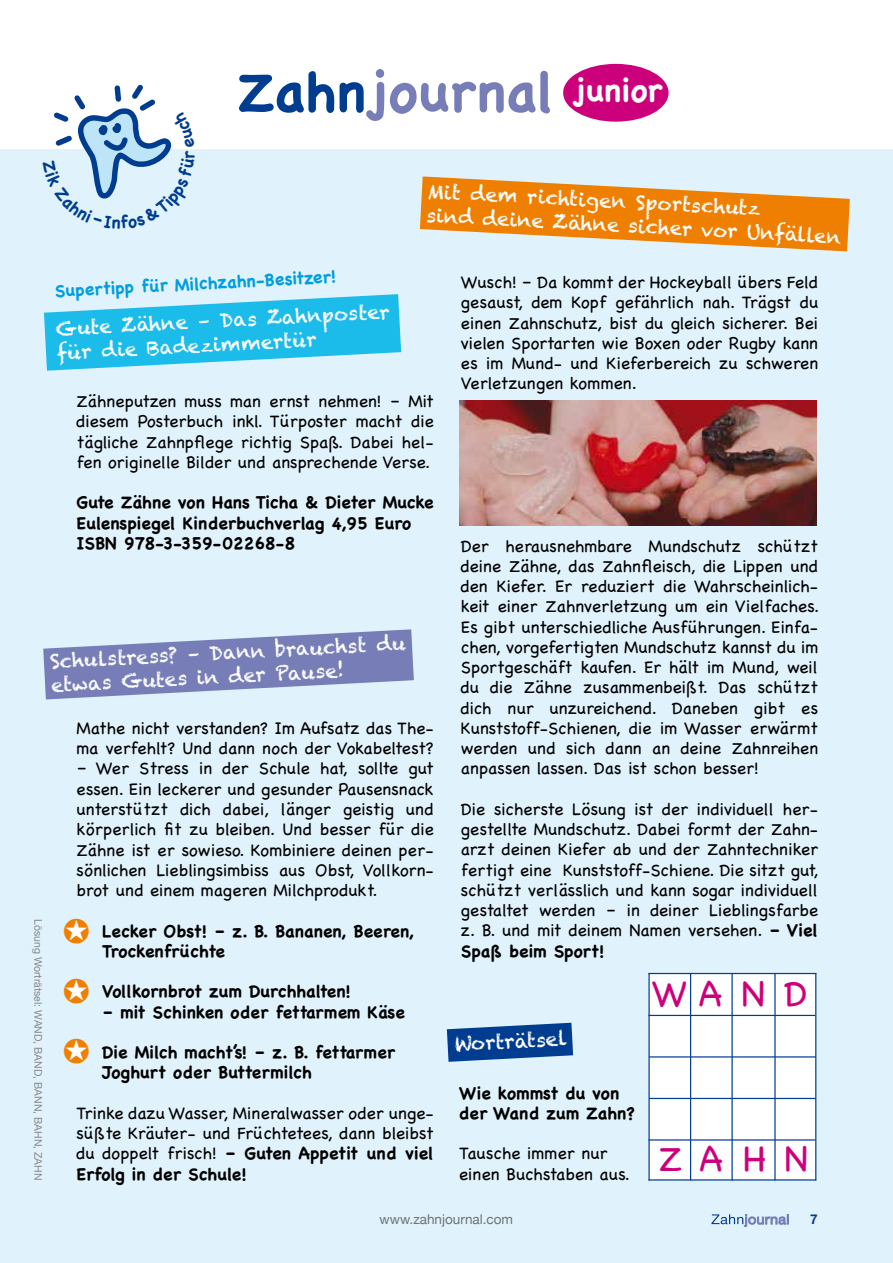
<style>
.page{position:relative;width:893px;height:1263px;background:#fff}
.page>*{position:absolute;margin:0;border:0;box-sizing:border-box;transform-origin:0 0}
.t1{font:700 55.35px "Chalkboard";color:#777eb7}
.t2{font:36.6px "Chalkboard";color:#cd007b}
.t3{font:34.5px/60.4px "Zapf Dingbats ITC";color:#ee7f00;text-align:justify}
.t4{font:19.5px/24px "Chalkduster";color:#fff}
.t5{font:17.25px/20.2px "Chalkboard";color:#000;text-align:justify}
.t6{font:700 17.25px/20.2px "Chalkboard";color:#000}
.t7{font:700 17.25px "Chalkboard";color:#009ee0}
.t8{font:13.5px "Helvetica Neue";color:#707172}
.t9{font:700 13.5px "Helvetica Neue";color:#003d90}
.t10{font:10.5px "Helvetica Neue";color:#87888a}
.s1{color:#003d90}
.s2{font-weight:700}
</style>
<div class="page">
<div style="left:0;top:149px;width:893px;height:1114px;background:#e0f2fb"></div>
<svg style="left:711px;top:1214px;width:77px;height:13px"></svg>
<svg style="left:43px;top:629px;width:371px;height:70px"></svg>
<svg style="left:420px;top:176px;width:430px;height:75px"></svg>
<div style="left:563px;top:64px;width:106px;height:58px;background:#cd007b;border-radius:50%"></div>
<svg style="left:44px;top:294px;width:357px;height:77px"></svg>
<svg style="left:447px;top:1023px;width:126px;height:39px;background:#265ca2"></svg>
<div style="left:649px;top:974px;width:166px;height:205px;background:#fff"></div>
<hr style="left:690px;top:973px;width:1px;height:207px;background:#003d90">
<hr style="left:731px;top:973px;width:2px;height:207px;background:#003d90">
<hr style="left:774px;top:973px;width:2px;height:207px;background:#003d90">
<hr style="left:648px;top:973px;width:2px;height:207px;background:#003d90">
<hr style="left:815px;top:973px;width:1px;height:207px;background:#003d90">
<hr style="left:648px;top:1015px;width:167px;height:1px;background:#003d90">
<hr style="left:649px;top:1056px;width:167px;height:1px;background:#003d90">
<hr style="left:649px;top:1098px;width:167px;height:1px;background:#003d90">
<hr style="left:648px;top:1139px;width:167px;height:1px;background:#003d90">
<hr style="left:648px;top:1179px;width:168px;height:1px;background:#003d90">
<hr style="left:648px;top:973px;width:168px;height:1px;background:#003d90">
<div style="left:64px;top:918px;width:24px;height:25px;background:#fff;border-radius:50%"></div>
<div style="left:64px;top:979px;width:24px;height:24px;background:#fff;border-radius:50%"></div>
<div style="left:64px;top:1039px;width:24px;height:24px;background:#fff;border-radius:50%"></div>
<img style="left:459px;top:401px;width:357px;height:125px">
<svg style="left:54px;top:84px;width:118px;height:115px"></svg>
<h1 class="t1" style="left:237px;top:59px;width:427px"><span class="s1">Zahn</span>journal <sup>junior</sup></h1>
<p class="t4" style="left:428px;top:179px;width:417px;rotate:3deg">Mit dem richtigen Sportschutz<br>sind deine Zähne sicher vor Unfällen</p>
<p class="t7" style="left:54px;top:281px;width:283px;rotate:-3deg">Supertipp für Milchzahn-Besitzer!</p>
<p class="t4" style="left:55px;top:317px;width:336px;rotate:-3deg">Gute Zähne – Das Zahnposter für die Badezimmertür</p>
<p class="t5" style="left:77px;top:391px;width:359px">Zähneputzen muss man ernst nehmen! – Mit diesem Posterbuch inkl. Türposter macht die tägliche Zahnpflege richtig Spaß. Dabei hel&shy;fen originelle Bilder und ansprechende Verse.</p>
<p class="t6" style="left:77px;top:492px;width:359px">Gute Zähne von Hans Ticha &amp; Dieter Mucke<br>Eulenspiegel Kinderbuchverlag 4,95 Euro<br>ISBN 978-3-359-02268-8</p>
<p class="t4" style="left:50px;top:649px;width:357px;rotate:-3deg">Schulstress? – Dann brauchst du etwas Gutes in der Pause!</p>
<p class="t10" style="left:45px;top:919px;width:263px;rotate:90deg">Lösung Worträtsel: WAND, BAND, BANN, BAHN, ZAHN</p>
<p class="t5" style="left:77px;top:718px;width:359px">Mathe nicht verstanden? Im Aufsatz das The&shy;ma verfehlt? Und dann noch der Vokabeltest?</p>
<p class="t5" style="left:77px;top:758px;width:359px">– Wer Stress in der Schule hat, sollte gut essen. Ein leckerer und gesunder Pausensnack unterstützt dich dabei, länger geistig und körperlich fit zu bleiben. Und besser für die Zähne ist er sowieso. Kombiniere deinen per&shy;sönlichen Lieblingsimbiss aus Obst, Vollkorn&shy;brot und einem mageren Milchprodukt.</p>
<p class="t6" style="left:102px;top:920px;width:313px">Lecker Obst! – z. B. Bananen, Beeren,<br>Trockenfrüchte</p>
<p class="t6" style="left:102px;top:981px;width:250px">Vollkornbrot zum Durchhalten!</p>
<p class="t6" style="left:102px;top:1001px;width:304px">– mit Schinken oder fettarmem Käse</p>
<p class="t6" style="left:102px;top:1042px;width:295px">Die Milch macht’s! – z. B. fettarmer<br>Joghurt oder Buttermilch</p>
<p class="t5" style="left:77px;top:1103px;width:359px">Trinke dazu Wasser, Mineralwasser oder unge&shy;süßte Kräuter- und Früchtetees, dann bleibst du doppelt frisch! <span class="s2">– Guten Appetit und viel Erfolg in der Schule!</span></p>
<h3 class="t3" style="left:63px;top:901px;width:29px">✪ ✪ ✪</h3>
<p class="t5" style="left:461px;top:272px;width:359px">Wusch! – Da kommt der Hockeyball übers Feld gesaust, dem Kopf gefährlich nah. Trägst du einen Zahnschutz, bist du gleich sicherer. Bei vielen Sportarten wie Boxen oder Rugby kann es im Mund- und Kieferbereich zu schweren Verletzungen kommen.</p>
<p class="t5" style="left:461px;top:535px;width:360px">Der herausnehmbare Mundschutz schützt deine Zähne, das Zahnfleisch, die Lippen und den Kiefer. Er reduziert die Wahrscheinlich&shy;keit einer Zahnverletzung um ein Vielfaches.<br>Es gibt unterschiedliche Ausführungen. Einfa&shy;chen, vorgefertigten Mundschutz kannst du im Sportgeschäft kaufen. Er hält im Mund, weil du die Zähne zusammenbeißt. Das schützt dich nur unzureichend. Daneben gibt es Kunststoff-Schienen, die im Wasser erwärmt werden und sich dann an deine Zahnreihen anpassen lassen. Das ist schon besser!</p>
<p class="t5" style="left:461px;top:799px;width:359px">Die sicherste Lösung ist der individuell her&shy;gestellte Mundschutz. Dabei formt der Zahn&shy;arzt deinen Kiefer ab und der Zahntechniker fertigt eine Kunststoff-Schiene. Die sitzt gut, schützt verlässlich und kann sogar individuell gestaltet werden – in deiner Lieblingsfarbe z. B. und mit deinem Namen versehen. <span class="s2">– Viel Spaß beim Sport!</span></p>
<p class="t4" style="left:454px;top:1032px;width:114px;rotate:-3deg">Worträtsel</p>
<p class="t6" style="left:459px;top:1082px;width:177px">Wie kommst du von der Wand zum Zahn?</p>
<p class="t5" style="left:459px;top:1143px;width:172px">Tausche immer nur einen Buchstaben aus.</p>
<h2 class="t2" style="left:652px;top:972px;width:157px">W A N D</h2>
<h2 class="t2" style="left:659px;top:1137px;width:151px">Z A H N</h2>
<p class="t8" style="left:380px;top:1211px;width:135px">www.zahnjournal.com</p>
<p class="t9" style="left:810px;top:1211px;width:9px">7</p>
</div>
